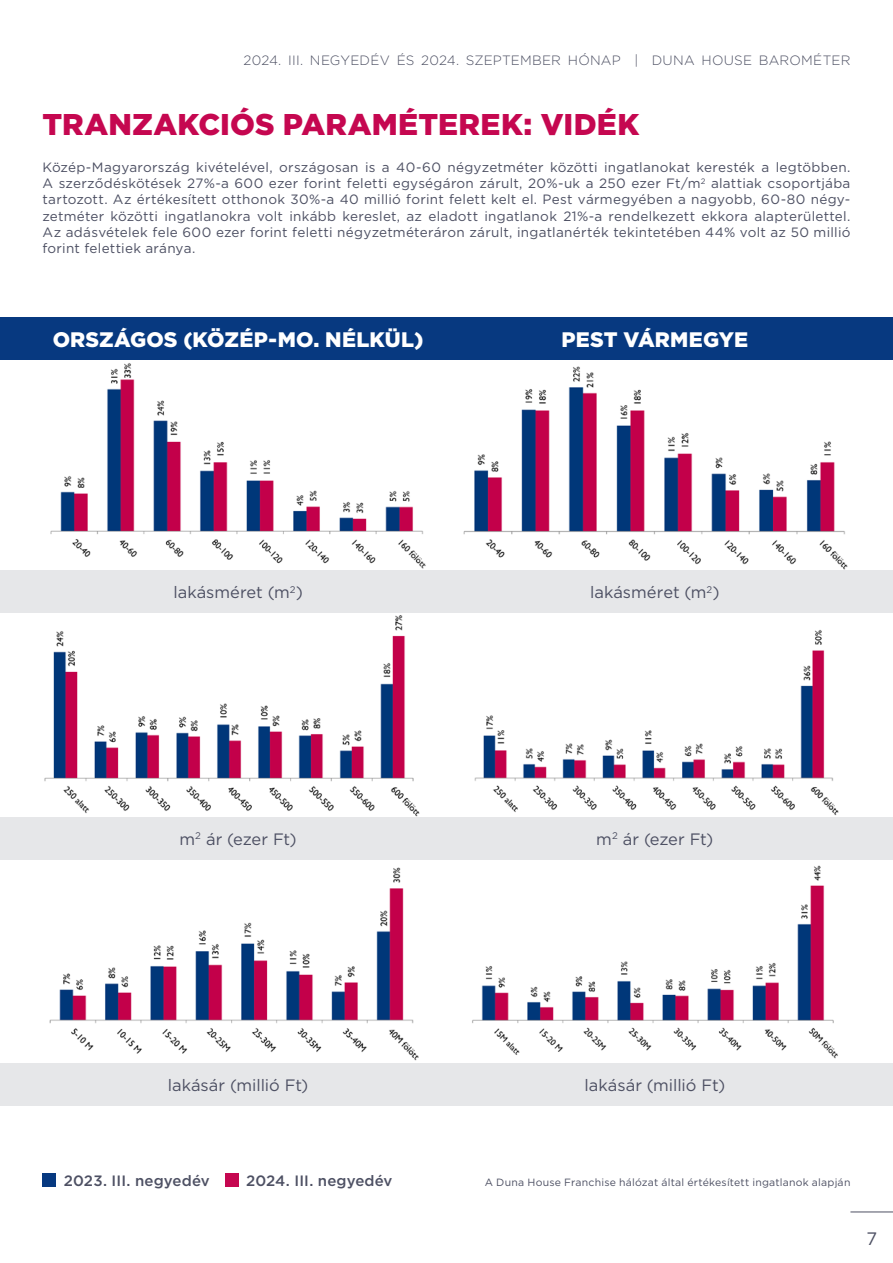
<style>
.page{position:relative;width:893px;height:1263px;background:#fff}
.page>*{position:absolute;margin:0;border:0;box-sizing:border-box;transform-origin:0 0}
.t1{font:900 30px "Gotham";letter-spacing:.005em;color:#c50750}
.t2{font:900 21px "Gotham";letter-spacing:.005em;color:#fff}
.t3{font:18px "Gotham";color:#4d5063}
.t4{font:16.5px "Gotham";color:#4d5063}
.t5{font:500 15px "Gotham";letter-spacing:.01em;color:#4d5063}
.t6{font:13.5px/16.2px "Gotham";letter-spacing:.015em;color:#4d5063;text-align:justify}
.t7{font:300 13.5px "Gotham";letter-spacing:.015em;color:#4d5063}
.t8{font:10.5px "Gotham";letter-spacing:.02em;color:#4d5063}
</style>
<div class="page">
<hr style="left:850px;top:1211px;width:43px;height:1px;background:#4d5063">
<img style="left:50px;top:363px;width:376px;height:206px">
<img style="left:463px;top:366px;width:385px;height:204px">
<img style="left:44px;top:615px;width:376px;height:202px">
<img style="left:474px;top:630px;width:365px;height:186px">
<img style="left:49px;top:867px;width:370px;height:194px">
<img style="left:472px;top:865px;width:366px;height:194px">
<div style="left:43px;top:1172px;width:13px;height:14px;background:#073980"></div>
<div style="left:225px;top:1172px;width:14px;height:14px;background:#c50750"></div>
<div style="left:0;top:318px;width:893px;height:42px;background:#073980"></div>
<div style="left:0;top:570px;width:893px;height:43px;background:#e6e7e9"></div>
<div style="left:0;top:1063px;width:893px;height:43px;background:#e6e7e9"></div>
<div style="left:0;top:817px;width:893px;height:42px;background:#e6e7e9"></div>
<p class="t7" style="left:244px;top:52px;width:608px">2024. III. NEGYEDÉV ÉS 2024. SZEPTEMBER HÓNAP | DUNA HOUSE BAROMÉTER</p>
<p class="t1" style="left:43px;top:103px;width:598px">TRANZAKCIÓS PARAMÉTEREK: VIDÉK</p>
<p class="t6" style="left:43px;top:159px;width:809px">Közép-Magyarország kivételével, országosan is a 40-60 négyzetméter közötti ingatlanokat keresték a legtöbben.<br>A szerződéskötések 27%-a 600 ezer forint feletti egységáron zárult, 20%-uk a 250 ezer Ft/m<sup>2</sup> alattiak csoportjába tartozott. Az értékesített otthonok 30%-a 40 millió forint felett kelt el. Pest vármegyében a nagyobb, 60-80 négy&shy;zetméter közötti ingatlanokra volt inkább kereslet, az eladott ingatlanok 21%-a rendelkezett ekkora alapterülettel.<br>Az adásvételek fele 600 ezer forint feletti négyzetméteráron zárult, ingatlanérték tekintetében 44% volt az 50 millió forint felettiek aránya.</p>
<p class="t2" style="left:53px;top:325px;width:372px">ORSZÁGOS (KÖZÉP-MO. NÉLKÜL)</p>
<p class="t2" style="left:562px;top:325px;width:188px">PEST VÁRMEGYE</p>
<p class="t4" style="left:173px;top:582px;width:131px">lakásméret (m<sup>2</sup>)</p>
<p class="t4" style="left:590px;top:582px;width:131px">lakásméret (m<sup>2</sup>)</p>
<p class="t4" style="left:180px;top:828px;width:119px">m<sup>2</sup> ár (ezer Ft)</p>
<p class="t4" style="left:596px;top:828px;width:119px">m<sup>2</sup> ár (ezer Ft)</p>
<p class="t4" style="left:168px;top:1075px;width:142px">lakásár (millió Ft)</p>
<p class="t4" style="left:584px;top:1075px;width:142px">lakásár (millió Ft)</p>
<p class="t5" style="left:64px;top:1171px;width:147px">2023. III. negyedév</p>
<p class="t5" style="left:246px;top:1171px;width:148px">2024. III. negyedév</p>
<p class="t8" style="left:485px;top:1176px;width:367px">A Duna House Franchise hálózat által értékesített ingatlanok alapján</p>
<h3 class="t3" style="left:866px;top:1227px;width:12px">7</h3>
</div>
